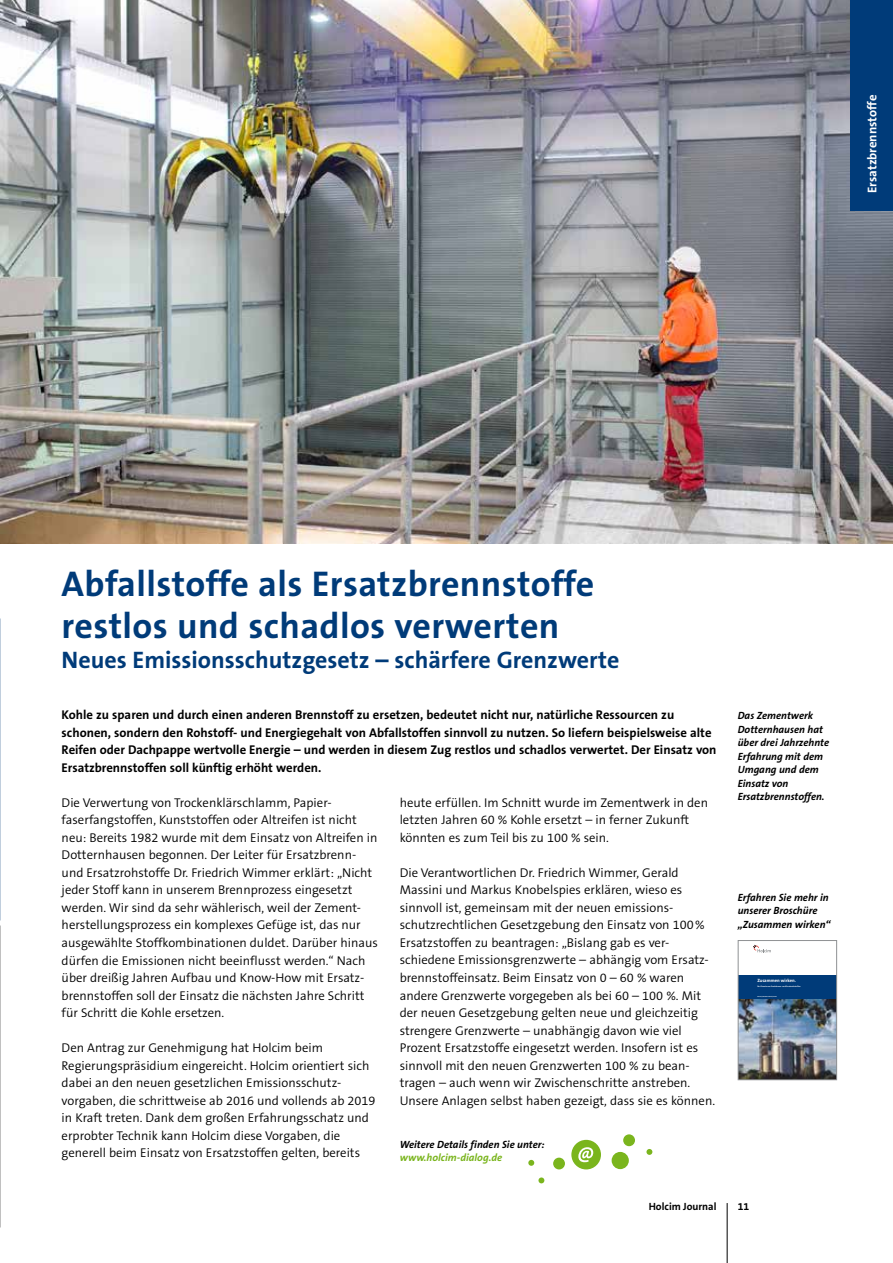
<style>
.page{position:relative;width:893px;height:1263px;background:#fff}
.page>*{position:absolute;margin:0;border:0;box-sizing:border-box;transform-origin:0 0}
.t1{font:700 36px/42px "The Sans B7";letter-spacing:.01em;color:#003b79}
.t2{font:700 24px "The Sans B7";color:#003b79}
.t3{font:300 12.75px/17.5px "The Sans B4";color:#000}
.t4{font:700 12.75px/17.5px "The Sans B7";color:#000}
.t5{font:700 12.75px "The Sans B7";color:#fff}
.t6{font:italic 700 10.5px/13.5px "The Sans B7";color:#000}
.t7{font:italic 700 10.5px "The Sans B7";color:#7ab51d}
.t8{font:700 10.5px "The Sans B7";color:#000}
.t9{font:700 4.65px "The Sans B7";color:#fff}
.t10{font:700 1.95px "The Sans B7";color:#fff}
</style>
<div class="page">
<hr style="left:727px;top:1203px;width:1px;height:60px;background:#000">
<img style="left:0;top:0;width:893px;height:544px">
<img style="left:740px;top:998px;width:95px;height:80px">
<svg style="left:753px;top:945px;width:18px;height:7px"></svg>
<div style="left:738px;top:975px;width:99px;height:23px;background:#003b79"></div>
<div style="left:738px;top:940px;width:99px;height:140px;border:1px solid #8f9193"></div>
<div style="left:612px;top:1152px;width:17px;height:17px;background:#7ab51d;border-radius:50%"></div>
<div style="left:623px;top:1134px;width:12px;height:12px;background:#7ab51d;border-radius:50%"></div>
<div style="left:553px;top:1157px;width:12px;height:12px;background:#7ab51d;border-radius:50%"></div>
<svg style="left:528px;top:1160px;width:6px;height:6px"></svg>
<svg style="left:538px;top:1177px;width:6px;height:6px"></svg>
<svg style="left:646px;top:1149px;width:6px;height:6px"></svg>
<div style="left:571px;top:1140px;width:30px;height:29px;background:#7ab51d;border-radius:50%"></div>
<svg style="left:578px;top:1147px;width:15px;height:15px"></svg>
<div style="left:850px;top:0;width:43px;height:210px;background:#003b79"></div>
<p class="t5" style="left:865px;top:193px;width:99px;rotate:-90deg">Ersatzbrennstoffe</p>
<h1 class="t1" style="left:62px;top:564px;width:534px">Abfallstoffe als Ersatzbrennstoffe restlos und schadlos verwerten</h1>
<h2 class="t2" style="left:62px;top:647px;width:559px">Neues Emissionsschutzgesetz – schärfere Grenzwerte</h2>
<p class="t4" style="left:62px;top:706px;width:656px">Kohle zu sparen und durch einen anderen Brennstoff zu ersetzen, bedeutet nicht nur, natürliche Ressourcen zu schonen, sondern den Rohstoff- und Energiegehalt von Abfallstoffen sinnvoll zu nutzen. So liefern beispielsweise alte Reifen oder Dachpappe wertvolle Energie – und werden in diesem Zug restlos und schadlos verwertet. Der Einsatz von Ersatzbrennstoffen soll künftig erhöht werden.</p>
<p class="t3" style="left:62px;top:794px;width:318px">Die Verwertung von Trockenklärschlamm, Papier&shy;faserfangstoffen, Kunststoffen oder Altreifen ist nicht neu: Bereits 1982 wurde mit dem Einsatz von Altreifen in Dotternhausen begonnen. Der Leiter für Ersatzbrenn&shy;und Ersatzrohstoffe Dr. Friedrich Wimmer erklärt: „Nicht jeder Stoff kann in unserem Brennprozess eingesetzt werden. Wir sind da sehr wählerisch, weil der Zement&shy;herstellungsprozess ein komplexes Gefüge ist, das nur ausgewählte Stoffkombinationen duldet. Darüber hinaus dürfen die Emissionen nicht beeinflusst werden.“ Nach über dreißig Jahren Aufbau und Know-How mit Ersatz&shy;brennstoffen soll der Einsatz die nächsten Jahre Schritt für Schritt die Kohle ersetzen.</p>
<p class="t3" style="left:62px;top:1039px;width:315px">Den Antrag zur Genehmigung hat Holcim beim Regierungspräsidium eingereicht. Holcim orientiert sich dabei an den neuen gesetzlichen Emissionsschutz&shy;vorgaben, die schrittweise ab 2016 und vollends ab 2019 in Kraft treten. Dank dem großen Erfahrungsschatz und erprobter Technik kann Holcim diese Vorgaben, die generell beim Einsatz von Ersatzstoffen gelten, bereits</p>
<p class="t3" style="left:400px;top:794px;width:310px">heute erfüllen. Im Schnitt wurde im Zementwerk in den letzten Jahren 60 % Kohle ersetzt – in ferner Zukunft könnten es zum Teil bis zu 100 % sein.</p>
<p class="t3" style="left:400px;top:864px;width:317px">Die Verantwortlichen Dr. Friedrich Wimmer, Gerald Massini und Markus Knobelspies erklären, wieso es sinnvoll ist, gemeinsam mit der neuen emissions&shy;schutzrechtlichen Gesetzgebung den Einsatz von 100% Ersatzstoffen zu beantragen: „Bislang gab es ver&shy;schiedene Emissionsgrenzwerte – abhängig vom Ersatz&shy;brennstoffeinsatz. Beim Einsatz von 0 – 60 % waren andere Grenzwerte vorgegeben als bei 60 – 100 %. Mit der neuen Gesetzgebung gelten neue und gleichzeitig strengere Grenzwerte – unabhängig davon wie viel Prozent Ersatzstoffe eingesetzt werden. Insofern ist es sinnvoll mit den neuen Grenzwerten 100 % zu bean&shy;tragen – auch wenn wir Zwischenschritte anstreben.<br>Unsere Anlagen selbst haben gezeigt, dass sie es können.</p>
<p class="t6" style="left:400px;top:1138px;width:146px">Weitere Details finden Sie unter:</p>
<p class="t7" style="left:400px;top:1152px;width:104px">www.holcim-dialog.de</p>
<p class="t6" style="left:738px;top:709px;width:93px">Das Zementwerk<br>Dotternhausen hat über drei Jahrzehnte<br>Erfahrung mit dem<br>Umgang und dem<br>Einsatz von<br>Ersatzbrennstoffen.</p>
<p class="t6" style="left:738px;top:891px;width:94px">Erfahren Sie mehr in unserer Broschüre „Zusammen wirken“</p>
<p class="t9" style="left:757px;top:978px;width:40px">Zusammen wirken.</p>
<p class="t10" style="left:757px;top:985px;width:45px">Der Einsatz von Ersatzbrenn- und Ersatzrohstoffen</p>
<p class="t8" style="left:649px;top:1201px;width:69px">Holcim Journal</p>
<p class="t8" style="left:738px;top:1201px;width:13px">11</p>
</div>
